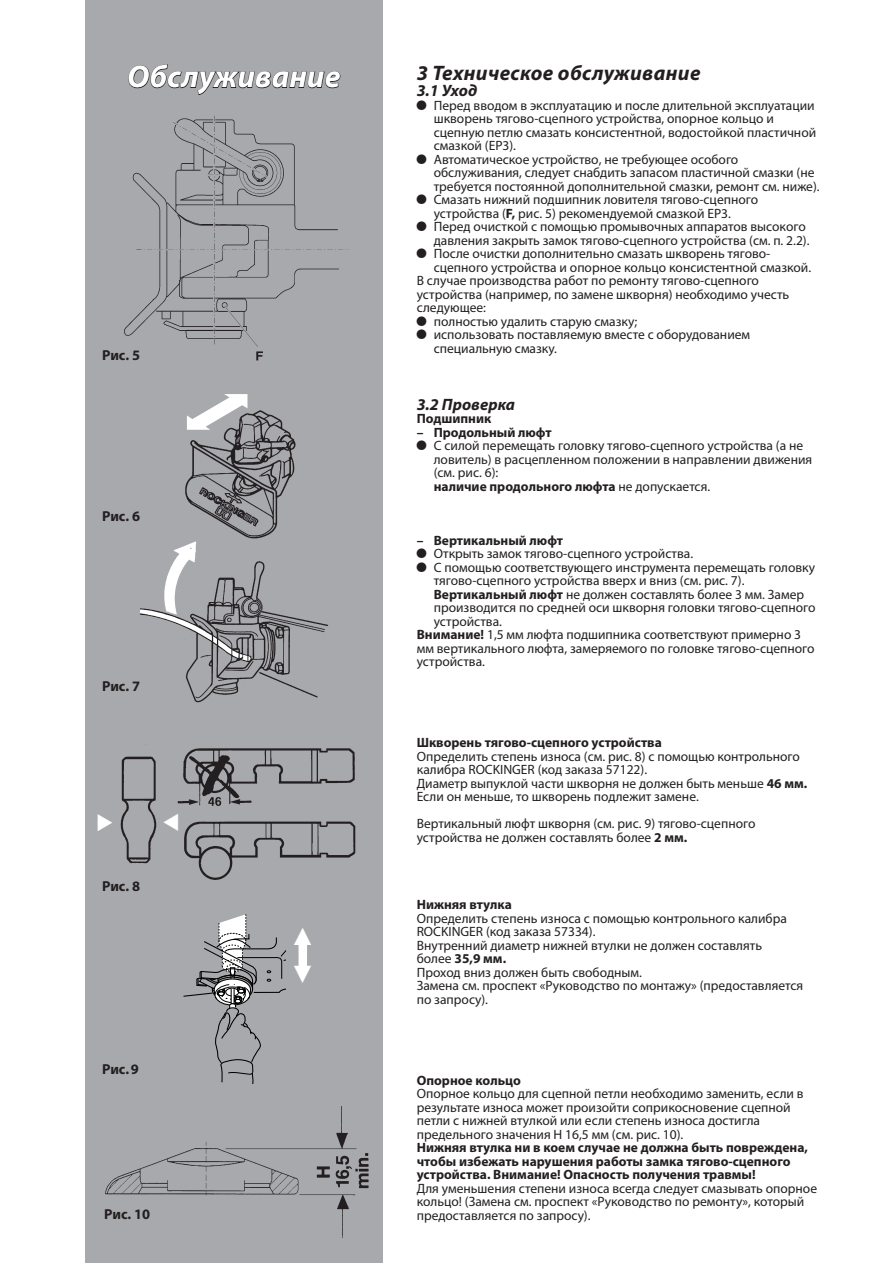
<style>
.page{position:relative;width:893px;height:1263px;background:#fff}
.page>*{position:absolute;margin:0;border:0;box-sizing:border-box;transform-origin:0 0}
.t1{font:italic 700 31.5px "Myriad Pro";color:#fff}
.t2{font:24px/38px "AK11 Figures Mathematic";color:#fff}
.t3{font:italic 700 21px "Myriad Pro";letter-spacing:.015em;color:#231f20}
.t4{font:18px "ZA15 No 100";color:#fff}
.t5{font:italic 700 16.5px "Myriad Pro";color:#231f20}
.t6{font:700 14.4px "Myriad Pro";color:#231f20}
.t7{font:13.5px/13.5px "Myriad Pro";color:#231f20}
.t8{font:700 13.5px/13.5px "Myriad Pro";color:#231f20}
.s1{font-family:"AK11 Figures Mathematic"}
.s2{font-weight:700}
.s3{font-weight:400}
</style>
<div class="page">
<div style="left:85px;top:0;width:298px;height:1263px;background:#a8a9ad"></div>
<svg style="left:128px;top:64px;width:213px;height:31px"></svg>
<img style="left:124px;top:116px;width:223px;height:245px">
<img style="left:120px;top:744px;width:236px;height:136px">
<img style="left:105px;top:1107px;width:264px;height:130px">
<img style="left:185px;top:410px;width:111px;height:129px">
<img style="left:186px;top:394px;width:65px;height:38px">
<img style="left:140px;top:541px;width:189px;height:162px">
<svg style="left:183px;top:914px;width:103px;height:170px"></svg>
<div style="left:299px;top:944px;width:8px;height:25px;background:#fff"></div>
<h1 class="t1" style="left:127px;top:56px;width:215px">Обслуживание</h1>
<p class="t6" style="left:102px;top:345px;width:40px">Рис. 5</p>
<p class="t6" style="left:102px;top:507px;width:40px">Рис. 6</p>
<p class="t6" style="left:102px;top:677px;width:40px">Рис. 7</p>
<h3 class="t4" style="left:113px;top:814px;width:19px;rotate:90deg">ı</h3>
<p class="t6" style="left:102px;top:877px;width:40px">Рис. 8</p>
<h3 class="t4" style="left:163px;top:831px;width:19px;rotate:-90deg">ı</h3>
<p class="t6" style="left:102px;top:1060px;width:38px">Рис. 9</p>
<p class="t6" style="left:104px;top:1204px;width:48px">Рис. 10</p>
<h2 class="t2" style="left:294px;top:918px;width:18px">V<br>B</h2>
<h3 class="t3" style="left:417px;top:59px;width:285px">3 Техническое обслуживание</h3>
<p class="t5" style="left:417px;top:80px;width:62px">3.1 Уход</p>
<p class="t7" style="left:417px;top:99px;width:399px"><span class="s1">X</span> Перед вводом в эксплуатацию и после длительной эксплуатации</p>
<p class="t7" style="left:434px;top:112px;width:342px">шкворень тягово-сцепного устройства, опорное кольцо и</p>
<p class="t7" style="left:434px;top:126px;width:384px">сцепную петлю смазать консистентной, водостойкой пластичной</p>
<p class="t7" style="left:434px;top:139px;width:84px">смазкой (EP3).</p>
<p class="t7" style="left:417px;top:153px;width:323px"><span class="s1">X</span> Автоматическое устройство, не требующее особого</p>
<p class="t7" style="left:434px;top:166px;width:382px">обслуживания, следует снаб-дить запасом пластичной смазки (не</p>
<p class="t7" style="left:434px;top:180px;width:387px">требуется постоянной дополнительной смазки, ремонт см. ниже).</p>
<p class="t7" style="left:417px;top:193px;width:343px"><span class="s1">X</span> Смазать нижний подшипник ловителя тягово-сцепного</p>
<p class="t7" style="left:434px;top:207px;width:299px">устройства (<span class="s2">F,</span> рис. 5) реко-мен-ду-е-мой смазкой EP3.</p>
<p class="t7" style="left:417px;top:220px;width:391px"><span class="s1">X</span> Перед очисткой с помощью промывочных аппаратов высокого</p>
<p class="t7" style="left:434px;top:234px;width:377px">давления закрыть замок тягово-сцепного устройства (см. п. 2.2).</p>
<p class="t7" style="left:417px;top:247px;width:355px"><span class="s1">X</span> После очистки дополнительно смазать шкворень тягово-</p>
<p class="t7" style="left:434px;top:261px;width:379px">сцепного устройства и опорное кольцо консистентной смазкой.</p>
<p class="t7" style="left:417px;top:274px;width:344px">В случае производства работ по ремонту тягово-сцепного</p>
<p class="t7" style="left:417px;top:288px;width:374px">устройства (например, по замене шкворня) необходимо учесть</p>
<p class="t7" style="left:417px;top:301px;width:71px">следующее:</p>
<p class="t7" style="left:417px;top:315px;width:222px"><span class="s1">X</span> полностью удалить старую смазку;</p>
<p class="t7" style="left:417px;top:328px;width:335px"><span class="s1">X</span> использовать поставляемую вместе с оборудованием</p>
<p class="t7" style="left:434px;top:342px;width:125px">специальную смазку.</p>
<p class="t5" style="left:417px;top:393px;width:100px">3.2 Проверка</p>
<p class="t8" style="left:417px;top:411px;width:76px">Подшипник</p>
<p class="t8" style="left:417px;top:425px;width:137px">– Продольный люфт</p>
<p class="t7" style="left:417px;top:439px;width:388px"><span class="s1">X</span> С силой перемещать головку тягово-сцепного устройства (а не</p>
<p class="t7" style="left:434px;top:453px;width:380px">ловитель) в рас-цеп-ленном положении в направлении движения</p>
<p class="t7" style="left:434px;top:466px;width:66px">(см. рис. 6):</p>
<p class="t8" style="left:434px;top:479px;width:278px">наличие продольного люфта <span class="s3">не допускается.</span></p>
<p class="t8" style="left:417px;top:533px;width:148px">– Вертикальный люфт</p>
<p class="t7" style="left:417px;top:547px;width:278px"><span class="s1">X</span> Открыть замок тягово-сцепного устройства.</p>
<p class="t7" style="left:417px;top:561px;width:400px"><span class="s1">X</span> С помощью соответствующего инструмента перемещать головку</p>
<p class="t7" style="left:434px;top:574px;width:312px">тягово-сцепного устройства вверх и вниз (см. рис. 7).</p>
<p class="t7" style="left:434px;top:588px;width:372px"><span class="s2">Вертикальный люфт</span> не должен составлять более 3 мм. Замер</p>
<p class="t7" style="left:434px;top:601px;width:383px">производится по средней оси шкворня головки тягово-сцепного</p>
<p class="t7" style="left:434px;top:615px;width:70px">устройства.</p>
<p class="t7" style="left:417px;top:628px;width:386px"><span class="s2">Внимание!</span> 1,5 мм люфта подшипника соответствуют примерно 3</p>
<p class="t7" style="left:417px;top:642px;width:399px">мм верти- каль-ного люфта, замеряемого по головке тягово-сцепного</p>
<p class="t7" style="left:417px;top:655px;width:70px">устройства.</p>
<p class="t8" style="left:417px;top:735px;width:247px">Шкворень тягово-сцепного устройства</p>
<p class="t7" style="left:417px;top:750px;width:392px">Определить степень износа (см. рис. 8) с помощью контрольного калибра ROCKINGER (код заказа 57122).<br>Диаметр выпуклой части шкворня не должен быть меньше <span class="s2">46 мм.<br></span>Если он меньше, то шкворень подлежит замене.</p>
<p class="t7" style="left:417px;top:817px;width:340px">Вертикальный люфт шкворня (см. рис. 9) тягово-сцепного устройства не должен составлять более <span class="s2">2 мм.</span></p>
<p class="t8" style="left:417px;top:897px;width:97px">Нижняя втулка</p>
<p class="t7" style="left:417px;top:912px;width:388px">Определить степень износа с помощью контрольного калибра ROCKINGER (код заказа 57334).<br>Внутренний диаметр нижней втулки не должен составлять<br>более <span class="s2">35,9 мм.<br></span>Проход вниз должен быть свободным.<br>Замена см. проспект «Руководство по монтажу» (предоставляется по запросу).</p>
<p class="t8" style="left:417px;top:1073px;width:106px">Опорное кольцо</p>
<p class="t7" style="left:417px;top:1087px;width:388px">Опорное кольцо для сцепной петли необходимо заменить, если в результате износа может произойти соприкосновение сцепной петли с нижней втулкой или если степень износа достигла предельного значения H 16,5 мм (см. рис. 10).</p>
<p class="t8" style="left:417px;top:1140px;width:393px">Нижняя втулка ни в коем случае не должна быть повреждена, чтобы избежать нарушения работы замка тягово-сцепного устройства. Внимание! Опасность получения травмы!</p>
<p class="t7" style="left:417px;top:1182px;width:402px">Для уменьшения степени износа всегда следует смазывать опорное кольцо! (Замена см. проспект «Руководство по ремонту», который предоставляется по запросу).</p>
</div>
